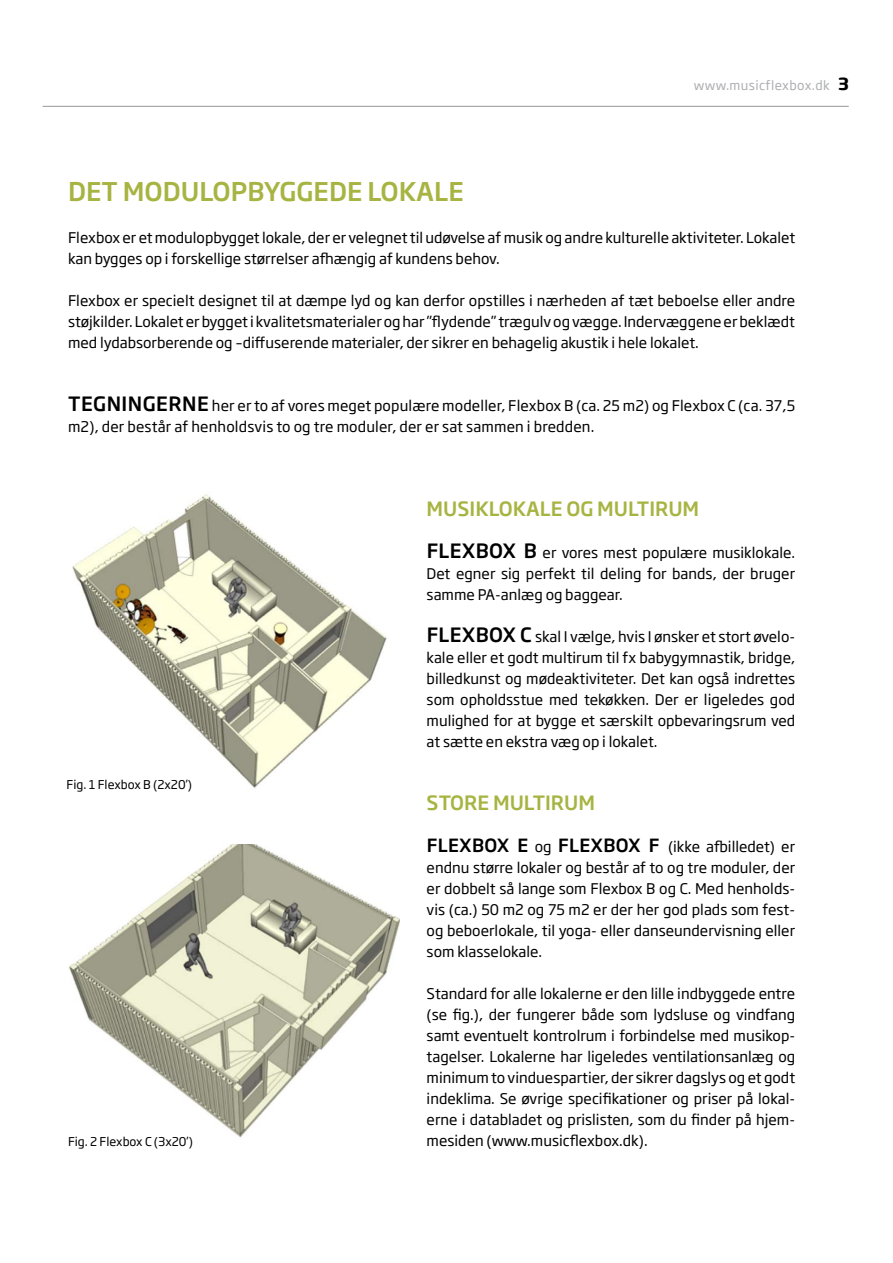
<style>
.page{position:relative;width:893px;height:1263px;background:#fff}
.page>*{position:absolute;margin:0;border:0;box-sizing:border-box;transform-origin:0 0}
.t1{font:500 25.5px "Soho Gothic Pro";color:#a7b442}
.t2{font:500 19.5px "Soho Gothic Pro";color:#a7b442}
.t3{font:500 19.5px "Soho Gothic Pro";color:#000}
.t4{font:500 18px "Soho Gothic Pro";color:#000}
.t5{font:14.55px/21px "Soho Gothic Pro";color:#000;text-align:justify}
.t6{font:12.75px "Soho Gothic Pro";letter-spacing:.03em;color:#aeafb2}
.t7{font:12px "Soho Gothic Pro";color:#000}
.s1{font-family:"Soho Gothic Std";font-weight:700;font-size:16.5px;color:#000}
.s2{font-weight:500;font-size:19.5px}
.s3{font-weight:400;font-size:14.55px}
.s4{font-weight:500;font-size:18px}
</style>
<div class="page">
<hr style="left:43px;top:106px;width:806px;height:1px;background:#97979b">
<img style="left:72px;top:494px;width:315px;height:294px">
<img style="left:69px;top:844px;width:331px;height:294px">
<p class="t6" style="left:694px;top:76px;width:157px">www.musicflexbox.dk <span class="s1">3</span></p>
<h1 class="t1" style="left:68px;top:171px;width:397px">DET MODULOPBYGGEDE LOKALE</h1>
<p class="t5" style="left:68px;top:226px;width:729px">Flexbox er et modulopbygget lokale, der er velegnet til udøvelse af musik og andre kulturelle aktiviteter. Lokalet kan bygges op i forskellige størrelser afhængig af kundens behov.</p>
<p class="t5" style="left:68px;top:289px;width:729px">Flexbox er specielt designet til at dæmpe lyd og kan derfor opstilles i nærheden af tæt beboelse eller andre støjkilder. Lokalet er bygget i kvalitetsmaterialer og har ”flydende” trægulv og vægge. Indervæggene er beklædt med lydabsorberende og –diffuserende materialer, der sikrer en behagelig akustik i hele lokalet.</p>
<h2 class="t3" style="left:68px;top:388px;width:27px">TEGNINGE</h2>
<p class="t5" style="left:68px;top:394px;width:729px;text-indent:101px"><span class="s2">RNE</span> her er to af vores meget populære modeller, Flexbox B (ca. 25 m2) og Flexbox C (ca. 37,5 m2), der består af henholdsvis to og tre moduler, der er sat sammen i bredden.</p>
<p class="t7" style="left:67px;top:775px;width:127px">Fig. 1 Flexbox B (2x20’)</p>
<p class="t7" style="left:68px;top:1132px;width:126px">Fig. 2 Flexbox C (3x20’)</p>
<h2 class="t2" style="left:427px;top:493px;width:274px">MUSIKLOKALE OG MULTIRUM</h2>
<h2 class="t3" style="left:427px;top:535px;width:26px">FLEXBOX</h2>
<p class="t5" style="left:427px;top:541px;width:370px;text-indent:97px"><span class="s2">B</span> er vores mest populære musiklokale.<br>Det egner sig perfekt til deling for bands, der bruger samme PA-anlæg og baggear.</p>
<h2 class="t3" style="left:427px;top:619px;width:26px">FLEXBOX</h2>
<p class="t5" style="left:427px;top:625px;width:370px;text-indent:93px"><span class="s2">C</span> skal I vælge, hvis I ønsker et stort øvelo&shy;kale eller et godt multirum til fx babygymnastik, bridge, billedkunst og mødeaktiviteter. Det kan også indrettes som opholdsstue med tekøkken. Der er ligeledes god mulighed for at bygge et særskilt opbevaringsrum ved at sætte en ekstra væg op i lokalet.</p>
<h2 class="t2" style="left:427px;top:787px;width:170px">STORE MULTIRUM</h2>
<p class="t4" style="left:427px;top:831px;width:24px">FLEXBOX</p>
<p class="t4" style="left:517px;top:831px;width:65px">E <span class="s3">og</span> FLEXBOX</p>
<p class="t5" style="left:427px;top:835px;width:370px;text-indent:222px"><span class="s4">F</span> (ikke afbilledet) er endnu større lokaler og består af to og tre moduler, der er dobbelt så lange som Flexbox B og C. Med henholds&shy;vis (ca.) 50 m2 og 75 m2 er der her god plads som fest&shy;og beboerlokale, til yoga- eller danseundervisning eller som klasselokale.</p>
<p class="t5" style="left:427px;top:982px;width:370px">Standard for alle lokalerne er den lille indbyggede entre (se fig.), der fungerer både som lydsluse og vindfang samt eventuelt kontrolrum i forbindelse med musikop&shy;tagelser. Lokalerne har ligeledes ventilationsanlæg og minimum to vinduespartier, der sikrer dagslys og et godt indeklima. Se øvrige specifikationer og priser på lokal&shy;erne i databladet og prislisten, som du finder på hjem&shy;mesiden (www.musicflexbox.dk).</p>
</div>
